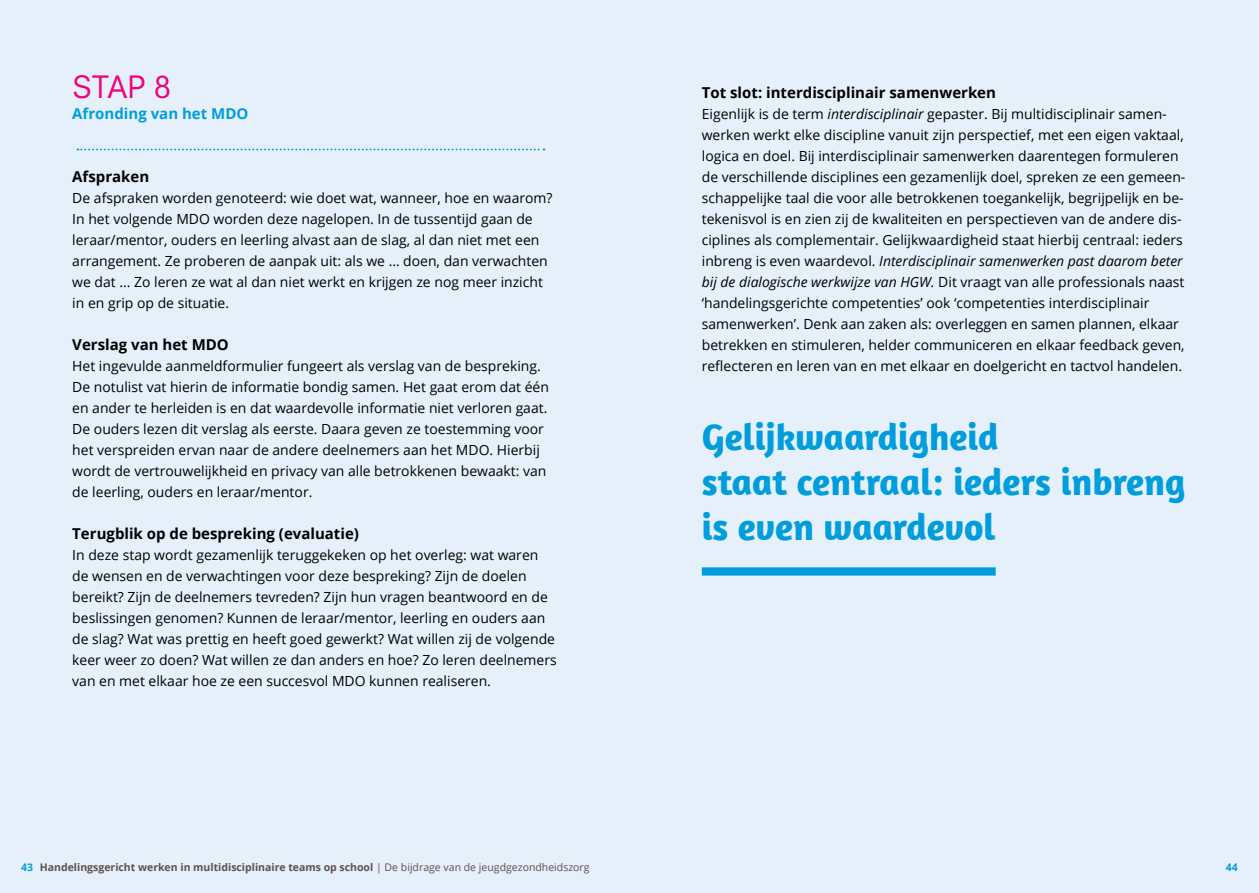
<style>
.page{position:relative;width:1259px;height:893px;background:#e5f0fa}
.page>*{position:absolute;margin:0;border:0;box-sizing:border-box;transform-origin:0 0}
.t1{font:700 37.5px/45px "Amaranth";color:#009ddc}
.t2{font:30px "Neuzeit S";color:#ed037c}
.t3{font:700 15px "Open Sans";color:#000}
.t4{font:700 15px "Open Sans";color:#009ddc}
.t5{font:13.95px/21px "Open Sans";color:#000}
.t6{font:700 10.5px "Open Sans";color:#5e4f51}
.t7{font:700 10.5px "Open Sans";color:#009ddc}
.s1{font-style:italic}
.s2{color:#009ddc}
.s3{font-weight:400}
</style>
<div class="page">
<svg style="left:77px;top:149px;width:467px;height:1px"></svg>
<div style="left:702px;top:567px;width:293px;height:9px;background:#009ddc"></div>
<h2 class="t2" style="left:72px;top:69px;width:100px">Stap 8</h2>
<p class="t4" style="left:72px;top:103px;width:152px">Afronding van het MDO</p>
<p class="t3" style="left:72px;top:166px;width:78px">Afspraken</p>
<p class="t5" style="left:72px;top:187px;width:482px">De afspraken worden genoteerd: wie doet wat, wanneer, hoe en waarom?<br>In het volgende MDO worden deze nagelopen. In de tussentijd gaan de leraar/mentor, ouders en leerling alvast aan de slag, al dan niet met een arrangement. Ze proberen de aanpak uit: als we … doen, dan verwachten we dat ... Zo leren ze wat al dan niet werkt en krijgen ze nog meer inzicht in en grip op de situatie.</p>
<p class="t3" style="left:72px;top:334px;width:133px">Verslag van het MDO</p>
<p class="t5" style="left:72px;top:355px;width:478px">Het ingevulde aanmeldformulier fungeert als verslag van de bespreking.<br>De notulist vat hierin de informatie bondig samen. Het gaat erom dat één en ander te herleiden is en dat waardevolle informatie niet verloren gaat.<br>De ouders lezen dit verslag als eerste. Daara geven ze toestemming voor het verspreiden ervan naar de andere deelnemers aan het MDO. Hierbij wordt de vertrouwelijkheid en privacy van alle betrokkenen bewaakt: van de leerling, ouders en leraar/mentor.</p>
<p class="t3" style="left:72px;top:523px;width:288px">Terugblik op de bespreking (evaluatie)</p>
<p class="t5" style="left:72px;top:544px;width:486px">In deze stap wordt gezamenlijk teruggekeken op het overleg: wat waren de wensen en de verwachtingen voor deze bespreking? Zijn de doelen bereikt? Zijn de deelnemers tevreden? Zijn hun vragen beantwoord en de beslissingen genomen? Kunnen de leraar/mentor, leerling en ouders aan de slag? Wat was prettig en heeft goed gewerkt? Wat willen zij de volgende keer weer zo doen? Wat willen ze dan anders en hoe? Zo leren deelnemers van en met elkaar hoe ze een succesvol MDO kunnen realiseren.</p>
<p class="t3" style="left:702px;top:82px;width:296px">Tot slot: interdisciplinair samenwerken</p>
<p class="t5" style="left:702px;top:103px;width:485px">Eigenlijk is de term <span class="s1">interdisciplinair</span> gepaster. Bij multidisciplinair samen&shy;werken werkt elke discipline vanuit zijn perspectief, met een eigen vaktaal, logica en doel. Bij interdisciplinair samenwerken daarentegen formuleren de verschillende disciplines een gezamenlijk doel, spreken ze een gemeen&shy;schappelijke taal die voor alle betrokkenen toegankelijk, begrijpelijk en be&shy;tekenisvol is en zien zij de kwaliteiten en perspectieven van de andere dis&shy;ciplines als complementair. Gelijkwaardigheid staat hierbij centraal: ieders inbreng is even waardevol. <span class="s1">Interdisciplinair samenwerken past daarom beter bij de dialogische werkwijze van HGW.</span> Dit vraagt van alle professionals naast ‘handelingsgerichte competenties’ ook ‘competenties interdisciplinair samenwerken’. Denk aan zaken als: overleggen en samen plannen, elkaar betrekken en stimuleren, helder communiceren en elkaar feedback geven, reflecteren en leren van en met elkaar en doelgericht en tactvol handelen.</p>
<h1 class="t1" style="left:702px;top:413px;width:485px">Gelijkwaardigheid<br>staat centraal: ieders inbreng is even waardevol</h1>
<p class="t6" style="left:21px;top:859px;width:570px"><span class="s2">43</span> Handelingsgericht werken in multidisciplinaire teams op school <span class="s3">| De bijdrage van de jeugdgezondheidszorg</span></p>
<p class="t7" style="left:1225px;top:859px;width:13px">44</p>
</div>
